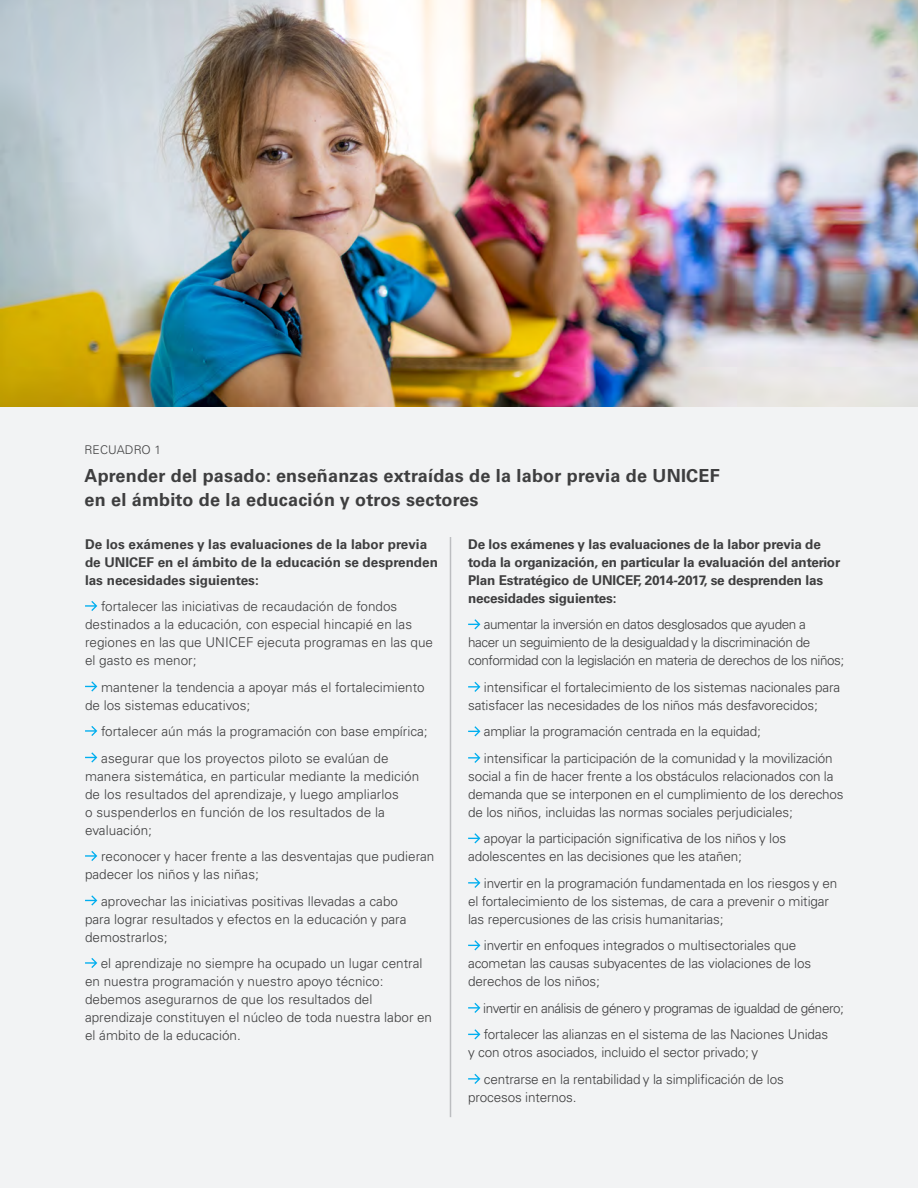
<style>
.page{position:relative;width:918px;height:1188px;background:#f2f3f4}
.page>*{position:absolute;margin:0;border:0;box-sizing:border-box;transform-origin:0 0}
.Title_Box{font:700 18px/24px "Univers LT Pro 65";letter-spacing:.01em;color:#3e3e3f}
.List_Paragraph{font:300 13.5px/18px "Univers LT Pro 45";letter-spacing:-.01em;color:#3e3e3f}
.t1{font:700 13.5px/18px "Univers LT Pro 65";letter-spacing:-.01em;color:#3e3e3f}
.List_Paragraph-2{font:300 13.5px/18px "Univers LT Pro 45";letter-spacing:-.03em;color:#3e3e3f}
.Figure_number{font:300 12px "Univers LT Pro 45";letter-spacing:.01em;color:#3e3e3f}
</style>
<div class="page">
<svg style="left:85px;top:601px;width:12px;height:10px"></svg>
<svg style="left:85px;top:681px;width:12px;height:11px"></svg>
<svg style="left:85px;top:726px;width:12px;height:10px"></svg>
<svg style="left:85px;top:752px;width:12px;height:11px"></svg>
<svg style="left:85px;top:851px;width:12px;height:10px"></svg>
<svg style="left:85px;top:895px;width:12px;height:11px"></svg>
<svg style="left:85px;top:958px;width:12px;height:10px"></svg>
<hr style="left:450px;top:537px;width:1px;height:580px;background:#bcbdc0">
<img style="left:0;top:0;width:918px;height:406px">
<svg style="left:468px;top:619px;width:12px;height:10px"></svg>
<svg style="left:468px;top:682px;width:12px;height:10px"></svg>
<svg style="left:468px;top:726px;width:12px;height:10px"></svg>
<svg style="left:468px;top:753px;width:12px;height:10px"></svg>
<svg style="left:468px;top:833px;width:12px;height:10px"></svg>
<svg style="left:468px;top:878px;width:12px;height:10px"></svg>
<svg style="left:468px;top:940px;width:12px;height:10px"></svg>
<svg style="left:468px;top:1003px;width:12px;height:10px"></svg>
<svg style="left:468px;top:1029px;width:12px;height:10px"></svg>
<svg style="left:468px;top:1074px;width:12px;height:10px"></svg>
<p class="Figure_number" style="left:84px;top:443px;width:78px">RECUADRO 1</p>
<p class="Title_Box" style="left:84px;top:464px;width:637px">Aprender del pasado: enseñanzas extraídas de la labor previa de UNICEF en el ámbito de la educación y otros sectores</p>
<p class="t1" style="left:85px;top:535px;width:354px">De los exámenes y las evaluaciones de la labor previa de UNICEF en el ámbito de la educación se desprenden las necesidades siguientes:</p>
<p class="List_Paragraph" style="left:85px;top:597px;width:350px;text-indent:16px">fortalecer las iniciativas de recaudación de fondos destinados a la educación, con especial hincapié en las regiones en las que UNICEF ejecuta programas en las que el gasto es menor;</p>
<p class="List_Paragraph" style="left:85px;top:678px;width:341px;text-indent:16px">mantener la tendencia a apoyar más el fortalecimiento de los sistemas educativos;</p>
<p class="List_Paragraph" style="left:101px;top:722px;width:328px">fortalecer aún más la programación con base empírica;</p>
<p class="List_Paragraph" style="left:85px;top:749px;width:336px;text-indent:16px">asegurar que los proyectos piloto se evalúan de manera sistemática, en particular mediante la medición de los resultados del aprendizaje, y luego ampliarlos<br>o suspenderlos en función de los resultados de la evaluación;</p>
<p class="List_Paragraph" style="left:85px;top:847px;width:351px;text-indent:16px">reconocer y hacer frente a las desventajas que pudieran padecer los niños y las niñas;</p>
<p class="List_Paragraph" style="left:85px;top:892px;width:323px;text-indent:16px">aprovechar las iniciativas positivas llevadas a cabo para lograr resultados y efectos en la educación y para demostrarlos;</p>
<p class="List_Paragraph" style="left:85px;top:954px;width:348px;text-indent:16px">el aprendizaje no siempre ha ocupado un lugar central en nuestra programación y nuestro apoyo técnico: debemos asegurarnos de que los resultados del aprendizaje constituyen el núcleo de toda nuestra labor en el ámbito de la educación.</p>
<p class="t1" style="left:468px;top:535px;width:374px">De los exámenes y las evaluaciones de la labor previa de toda la organización, en particular la evaluación del anterior Plan Estratégico de UNICEF, 2014-2017, se desprenden las necesidades siguientes:</p>
<p class="List_Paragraph-2" style="left:468px;top:616px;width:378px;text-indent:16px">aumentar la inversión en datos desglosados que ayuden a<br>hacer un seguimiento de la desigualdad y la discriminación de conformidad con la legislación en materia de derechos de los niños;</p>
<p class="List_Paragraph" style="left:468px;top:678px;width:374px;text-indent:16px">intensificar el fortalecimiento de los sistemas nacionales para satisfacer las necesidades de los niños más desfavorecidos;</p>
<p class="List_Paragraph" style="left:484px;top:723px;width:279px">ampliar la programación centrada en la equidad;</p>
<p class="List_Paragraph" style="left:468px;top:749px;width:377px;text-indent:16px">intensificar la participación de la comunidad y la movilización social a fin de hacer frente a los obstáculos relacionados con la demanda que se interponen en el cumplimiento de los derechos de los niños, incluidas las normas sociales perjudiciales;</p>
<p class="List_Paragraph" style="left:468px;top:830px;width:320px;text-indent:16px">apoyar la participación significativa de los niños y los adolescentes en las decisiones que les atañen;</p>
<p class="List_Paragraph" style="left:468px;top:874px;width:371px;text-indent:16px">invertir en la programación fundamentada en los riesgos y en el fortalecimiento de los sistemas, de cara a prevenir o mitigar las repercusiones de las crisis humanitarias;</p>
<p class="List_Paragraph" style="left:468px;top:937px;width:344px;text-indent:16px">invertir en enfoques integrados o multisectoriales que acometan las causas subyacentes de las violaciones de los derechos de los niños;</p>
<p class="List_Paragraph-2" style="left:483px;top:999px;width:362px">invertir en análisis de género y programas de igualdad de género;</p>
<p class="List_Paragraph" style="left:468px;top:1026px;width:362px;text-indent:16px">fortalecer las alianzas en el sistema de las Naciones Unidas y con otros asociados, incluido el sector privado; y</p>
<p class="List_Paragraph" style="left:468px;top:1070px;width:317px;text-indent:16px">centrarse en la rentabilidad y la simplificación de los procesos internos.</p>
</div>
